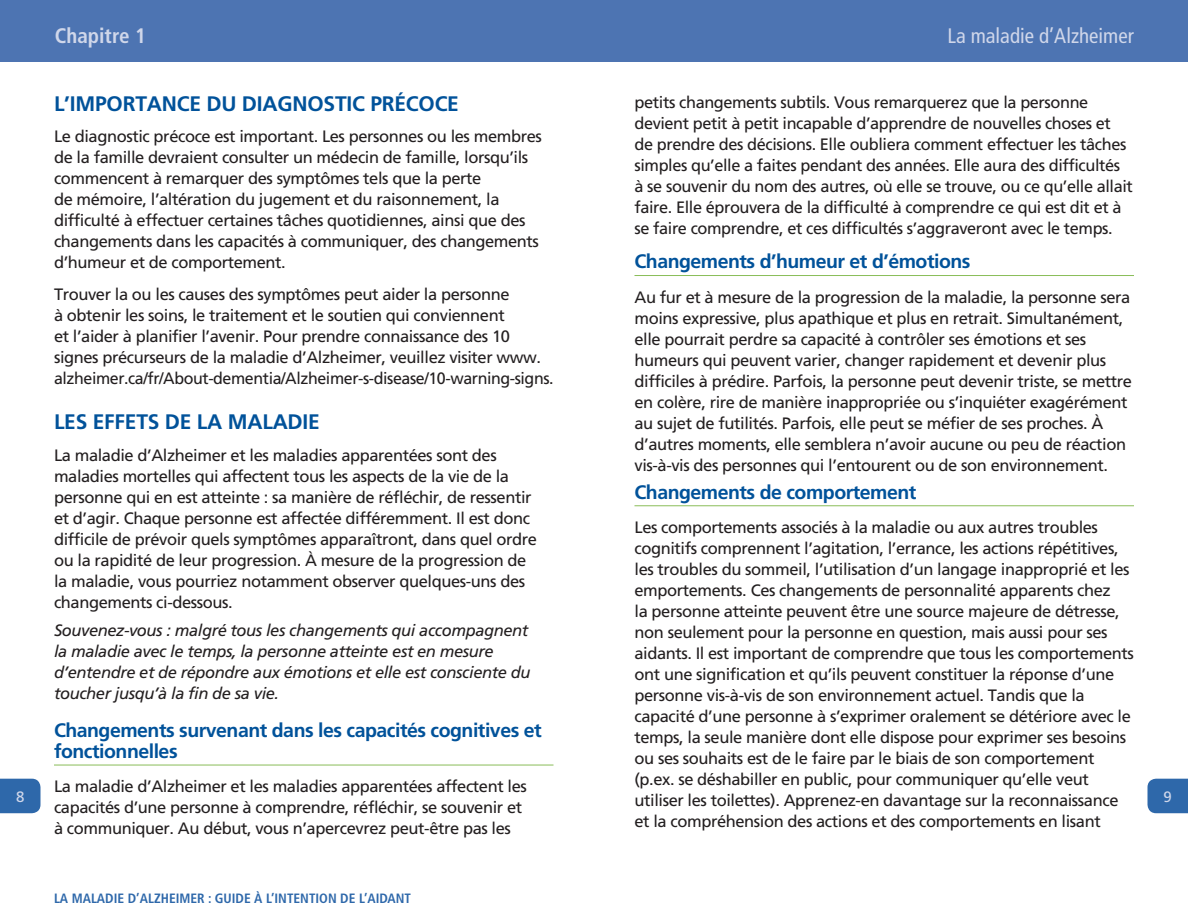
<style>
.page{position:relative;width:1188px;height:918px;background:#fff}
.page>*{position:absolute;margin:0;border:0;box-sizing:border-box;transform-origin:0 0}
.body_text{font:700 21px "Frutiger";letter-spacing:-.01em;color:#01529a}
.t1{font:condensed 21px "Frutiger";color:#d0d7ea}
.Subhead{font:700 21px "Frutiger";letter-spacing:-.01em;color:#01529a}
.t2{font:700 condensed 21px "Frutiger";color:#d0d7ea}
.Sub-sub_heading{font:700 19.5px/21px "Frutiger";letter-spacing:-.025em;color:#01529a}
.body_text-2{font:16.5px/21px "Frutiger";letter-spacing:-.025em;color:#231f20}
.body_text-3{font:italic 16.5px/21px "Frutiger";letter-spacing:-.025em;color:#231f20}
.t3{font:15px "Frutiger";color:#d0d7ea}
.t4{font:700 condensed 13.5px "Frutiger";color:#2e68aa}
</style>
<div class="page">
<svg style="left:1148px;top:779px;width:40px;height:34px"></svg>
<div style="left:0;top:0;width:594px;height:62px;background:#4d74b2"></div>
<svg style="left:0;top:779px;width:40px;height:34px"></svg>
<div style="left:594px;top:0;width:594px;height:62px;background:#4d74b2"></div>
<hr style="left:54px;top:765px;width:500px;height:1px;background:#8abd59">
<hr style="left:634px;top:275px;width:500px;height:1px;background:#8abd59">
<hr style="left:634px;top:505px;width:500px;height:1px;background:#8abd59">
<p class="t3" style="left:16px;top:788px;width:10px">8</p>
<p class="t2" style="left:55px;top:23px;width:93px">Chapitre 1</p>
<p class="t1" style="left:947px;top:23px;width:188px">La maladie d’Alzheimer</p>
<p class="body_text" style="left:54px;top:91px;width:406px">L’IMPORTANCE DU DIAGNOSTIC PRÉCOCE</p>
<p class="body_text-2" style="left:54px;top:126px;width:489px">Le diagnostic précoce est important. Les personnes ou les membres de la famille devraient consulter un médecin de famille, lorsqu’ils commencent à remarquer des symptômes tels que la perte<br>de mémoire, l’altération du jugement et du raisonnement, la difficulté à effectuer certaines tâches quotidiennes, ainsi que des changements dans les capacités à communiquer, des changements d’humeur et de comportement.</p>
<p class="body_text-2" style="left:54px;top:284px;width:501px">Trouver la ou les causes des symptômes peut aider la personne<br>à obtenir les soins, le traitement et le soutien qui conviennent<br>et l’aider à planifier l’avenir. Pour prendre connaissance des 10 signes précurseurs de la maladie d’Alzheimer, veuillez visiter www. alzheimer.ca/fr/About-dementia/Alzheimer-s-disease/10-warning-signs.</p>
<p class="Subhead" style="left:54px;top:409px;width:267px">LES EFFETS DE LA MALADIE</p>
<p class="body_text-2" style="left:54px;top:444px;width:484px">La maladie d’Alzheimer et les maladies apparentées sont des maladies mortelles qui affectent tous les aspects de la vie de la personne qui en est atteinte : sa manière de réfléchir, de ressentir et d’agir. Chaque personne est affectée différemment. Il est donc difficile de prévoir quels symptômes apparaîtront, dans quel ordre ou la rapidité de leur progression. À mesure de la progression de la maladie, vous pourriez notamment observer quelques-uns des changements ci-dessous.</p>
<p class="body_text-3" style="left:54px;top:619px;width:478px">Souvenez-vous : malgré tous les changements qui accompagnent la maladie avec le temps, la personne atteinte est en mesure d’entendre et de répondre aux émotions et elle est consciente du toucher jusqu’à la fin de sa vie.</p>
<p class="Sub-sub_heading" style="left:54px;top:719px;width:489px">Changements survenant dans les capacités cognitives et fonctionnelles</p>
<p class="body_text-2" style="left:54px;top:776px;width:474px">La maladie d’Alzheimer et les maladies apparentées affectent les capacités d’une personne à comprendre, réfléchir, se souvenir et à communiquer. Au début, vous n’apercevrez peut-être pas les</p>
<p class="t4" style="left:54px;top:891px;width:359px">LA MALADIE D’ALZHEIMER : GUIDE À L’INTENTION DE L’AIDANT</p>
<p class="body_text-2" style="left:634px;top:92px;width:500px">petits changements subtils. Vous remarquerez que la personne devient petit à petit incapable d’apprendre de nouvelles choses et de prendre des décisions. Elle oubliera comment effectuer les tâches simples qu’elle a faites pendant des années. Elle aura des difficultés à se souvenir du nom des autres, où elle se trouve, ou ce qu’elle allait faire. Elle éprouvera de la difficulté à comprendre ce qui est dit et à se faire comprendre, et ces difficultés s’aggraveront avec le temps.</p>
<p class="Sub-sub_heading" style="left:634px;top:251px;width:338px">Changements d’humeur et d’émotions</p>
<p class="body_text-2" style="left:634px;top:287px;width:499px">Au fur et à mesure de la progression de la maladie, la personne sera moins expressive, plus apathique et plus en retrait. Simultanément, elle pourrait perdre sa capacité à contrôler ses émotions et ses humeurs qui peuvent varier, changer rapidement et devenir plus difficiles à prédire. Parfois, la personne peut devenir triste, se mettre en colère, rire de manière inappropriée ou s’inquiéter exagérément au sujet de futilités. Parfois, elle peut se méfier de ses proches. À d’autres moments, elle semblera n’avoir aucune ou peu de réaction vis-à-vis des personnes qui l’entourent ou de son environnement.</p>
<p class="Sub-sub_heading" style="left:634px;top:481px;width:284px">Changements de comportement</p>
<p class="body_text-2" style="left:634px;top:517px;width:501px">Les comportements associés à la maladie ou aux autres troubles cognitifs comprennent l’agitation, l’errance, les actions répétitives, les troubles du sommeil, l’utilisation d’un langage inapproprié et les emportements. Ces changements de personnalité apparents chez<br>la personne atteinte peuvent être une source majeure de détresse, non seulement pour la personne en question, mais aussi pour ses aidants. Il est important de comprendre que tous les comportements ont une signification et qu’ils peuvent constituer la réponse d’une personne vis-à-vis de son environnement actuel. Tandis que la capacité d’une personne à s’exprimer oralement se détériore avec le temps, la seule manière dont elle dispose pour exprimer ses besoins ou ses souhaits est de le faire par le biais de son comportement (p.ex. se déshabiller en public, pour communiquer qu’elle veut utiliser les toilettes). Apprenez-en davantage sur la reconnaissance et la compréhension des actions et des comportements en lisant</p>
<p class="t3" style="left:1164px;top:788px;width:10px">9</p>
</div>
